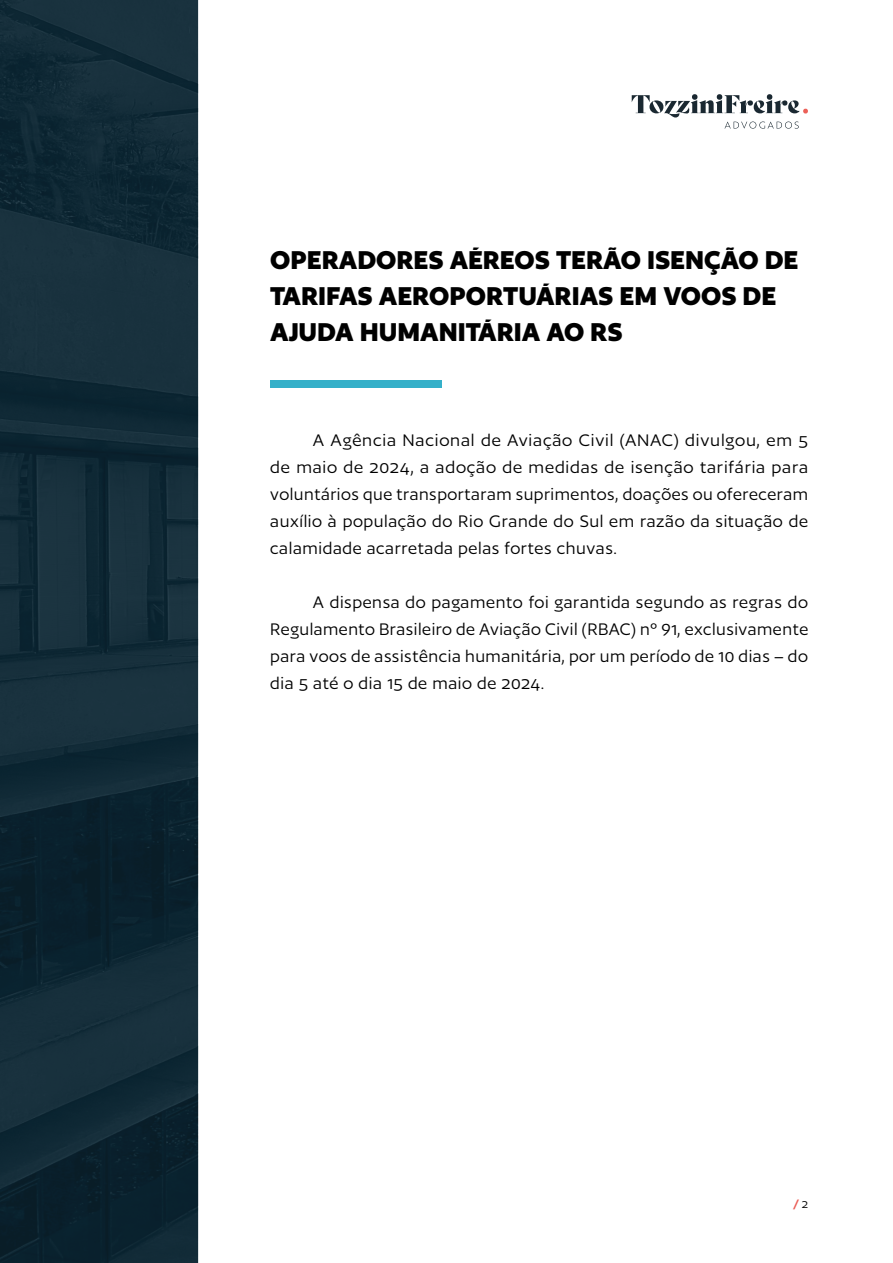
<style>
.page{position:relative;width:893px;height:1263px;background:#fff}
.page>*{position:absolute;margin:0;border:0;box-sizing:border-box;transform-origin:0 0}
.t1{font:700 30px/36px "Author";color:#000}
.t2{font:19.5px/27px "Author";letter-spacing:.03em;color:#000;text-align:justify}
.t3{font:700 13.5px "Author";color:#eb5e57}
.s1{font-weight:400;color:#000}
</style>
<div class="page">
<svg style="left:632px;top:94px;width:176px;height:35px"></svg>
<img style="left:0;top:0;width:198px;height:1263px">
<div style="left:270px;top:380px;width:172px;height:7px;background:#35b0c9"></div>
<h1 class="t1" style="left:270px;top:242px;width:530px">OPERADORES AÉREOS TERÃO ISENÇÃO DE<br>TARIFAS AEROPORTUÁRIAS EM VOOS DE<br>AJUDA HUMANITÁRIA AO RS</h1>
<p class="t2" style="left:270px;top:426px;width:539px;text-indent:43px">A Agência Nacional de Aviação Civil (ANAC) divulgou, em 5 de maio de 2024, a adoção de medidas de isenção tarifária para voluntários que transportaram suprimentos, doações ou ofereceram auxílio à população do Rio Grande do Sul em razão da situação de calamidade acarretada pelas fortes chuvas.</p>
<p class="t2" style="left:270px;top:588px;width:539px;text-indent:43px">A dispensa do pagamento foi garantida segundo as regras do Regulamento Brasileiro de Aviação Civil (RBAC) nº 91, exclusivamente para voos de assistência humanitária, por um período de 10 dias – do dia 5 até o dia 15 de maio de 2024.</p>
<p class="t3" style="left:793px;top:1197px;width:16px">/ <span class="s1">2</span></p>
</div>
